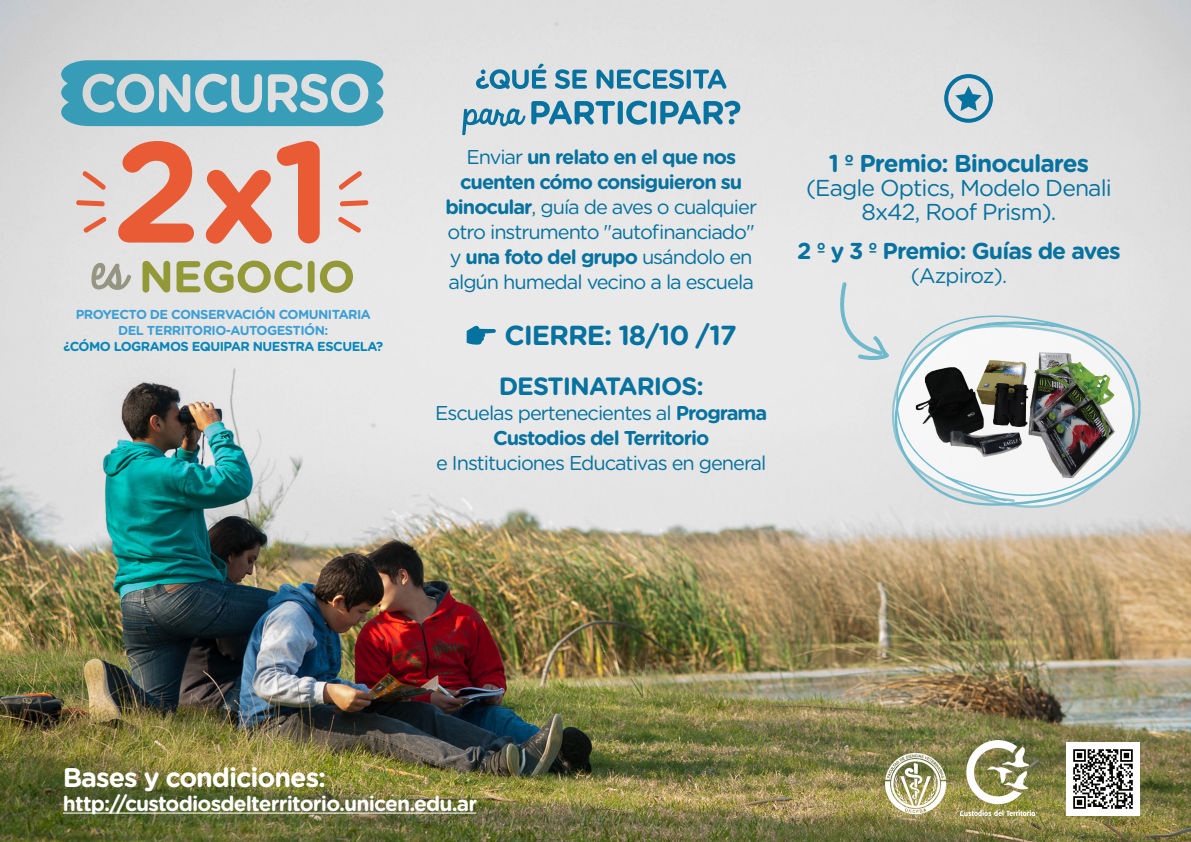
<style>
.page{position:relative;width:1191px;height:842px;background:#fff}
.page>*{position:absolute;margin:0;border:0;box-sizing:border-box;transform-origin:0 0}
.t1{font:700 27.5px "Gotham Rounded";letter-spacing:-.04em;color:#05729f}
.t2{font:700 27px "Gotham Rounded";letter-spacing:-.04em;color:#fff}
.t3{font:700 25px "Gotham Rounded";letter-spacing:-.04em;color:#05729f}
.t4{font:700 24.4px "Gotham Rounded";letter-spacing:-.04em;color:#05729f}
.t5{font:23px/24px "Gotham Rounded";letter-spacing:-.04em;color:#05729f;text-align:center}
.t6{font:700 23px "Gotham Rounded";letter-spacing:-.04em;color:#05729f}
.t7{font:700 21px "Gotham Rounded";letter-spacing:-.04em;color:#fff}
.t8{font:21px "Gotham Rounded";letter-spacing:-.04em;color:#05729f}
.t9{font:20px/25px "Gotham Rounded";letter-spacing:-.05em;color:#05729f;text-align:center}
.t10{font:700 20px/25px "Gotham Rounded";letter-spacing:-.05em;color:#05729f;text-align:center}
.t11{font:700 13px/16px "Gotham Rounded";letter-spacing:-.04em;color:#3c9fd5;text-align:center}
.t12{font:700 13px "Gotham Rounded";letter-spacing:-.04em;color:#0586ba}
.s1{font-weight:700}
.s2{font-weight:400}
</style>
<div class="page">
<img style="left:0;top:1px;width:1191px;height:841px">
<svg style="left:91px;top:263px;width:40px;height:27px"></svg>
<svg style="left:142px;top:261px;width:28px;height:32px"></svg>
<svg style="left:176px;top:261px;width:126px;height:32px"></svg>
<div style="left:308px;top:261px;width:7px;height:32px;background:#949937;border-radius:3px"></div>
<svg style="left:320px;top:261px;width:33px;height:32px"></svg>
<svg style="left:61px;top:60px;width:322px;height:66px"></svg>
<svg style="left:118px;top:141px;width:76px;height:102px"></svg>
<svg style="left:206px;top:141px;width:114px;height:103px"></svg>
<svg style="left:81px;top:170px;width:26px;height:21px"></svg>
<svg style="left:75px;top:200px;width:30px;height:6px"></svg>
<svg style="left:82px;top:216px;width:26px;height:18px"></svg>
<svg style="left:337px;top:170px;width:26px;height:21px"></svg>
<svg style="left:339px;top:200px;width:30px;height:6px"></svg>
<svg style="left:337px;top:216px;width:25px;height:18px"></svg>
<img style="left:960px;top:741px;width:74px;height:74px">
<img style="left:883px;top:750px;width:67px;height:67px">
<svg style="left:476px;top:64px;width:70px;height:25px"></svg>
<svg style="left:555px;top:69px;width:32px;height:20px"></svg>
<svg style="left:596px;top:69px;width:88px;height:20px"></svg>
<div style="left:686px;top:69px;width:5px;height:20px;background:#05729f;border-radius:2px"></div>
<svg style="left:693px;top:69px;width:33px;height:20px"></svg>
<svg style="left:462px;top:108px;width:63px;height:27px"></svg>
<svg style="left:531px;top:101px;width:84px;height:23px"></svg>
<div style="left:617px;top:101px;width:6px;height:23px;background:#05729f;border-radius:3px"></div>
<svg style="left:626px;top:101px;width:21px;height:24px"></svg>
<div style="left:650px;top:101px;width:6px;height:23px;background:#05729f;border-radius:3px"></div>
<svg style="left:660px;top:101px;width:80px;height:23px"></svg>
<svg style="left:955px;top:86px;width:26px;height:25px"></svg>
<svg style="left:892px;top:317px;width:253px;height:189px"></svg>
<svg style="left:890px;top:313px;width:253px;height:189px;fill:#e3e3e3"></svg>
<img style="left:910px;top:343px;width:212px;height:139px">
<svg style="left:838px;top:281px;width:51px;height:80px"></svg>
<svg style="left:467px;top:325px;width:29px;height:20px"></svg>
<hr style="left:63px;top:812px;width:413px;height:1px;background:#fff">
<div style="left:944px;top:74px;width:49px;height:49px;border:4px solid #05729f;border-radius:50%"></div>
<img style="left:1067px;top:743px;width:72px;height:72px">
<p class="t11" style="left:76px;top:305px;width:297px">PROYECTO DE CONSERVACIÓN COMUNITARIA<br>DEL TERRITORIO-AUTOGESTIÓN:</p>
<p class="t12" style="left:63px;top:336px;width:321px">¿CÓMO LOGRAMOS EQUIPAR NUESTRA ESCUELA?</p>
<p class="t9" style="left:445px;top:144px;width:313px">Enviar <span class="s1">un relato en el que nos cuenten cómo consiguieron su binocular</span>, guía de aves o cualquier otro instrumento "autofinanciado" y <span class="s1">una foto del grupo</span> usándolo en algún humedal vecino a la escuela</p>
<p class="t4" style="left:829px;top:145px;width:262px">1 º Premio: Binoculares</p>
<p class="t5" style="left:806px;top:174px;width:307px">(Eagle Optics, Modelo Denali<br>8x42, Roof Prism).</p>
<p class="t6" style="left:797px;top:233px;width:325px">2 º y 3 º Premio: Guías de aves</p>
<p class="t8" style="left:911px;top:261px;width:98px">(Azpiroz).</p>
<h1 class="t1" style="left:504px;top:315px;width:234px">CIERRE: 18/10 /17</h1>
<p class="t3" style="left:499px;top:368px;width:207px">DESTINATARIOS:</p>
<p class="t10" style="left:435px;top:400px;width:334px"><span class="s2">Escuelas pertenecientes al</span> Programa<br>Custodios del Territorio</p>
<p class="t9" style="left:436px;top:450px;width:332px">e Instituciones Educativas en general</p>
<h2 class="t2" style="left:63px;top:758px;width:265px">Bases y condiciones:</h2>
<p class="t7" style="left:63px;top:788px;width:416px">http://custodiosdelterritorio.unicen.edu.ar</p>
</div>
